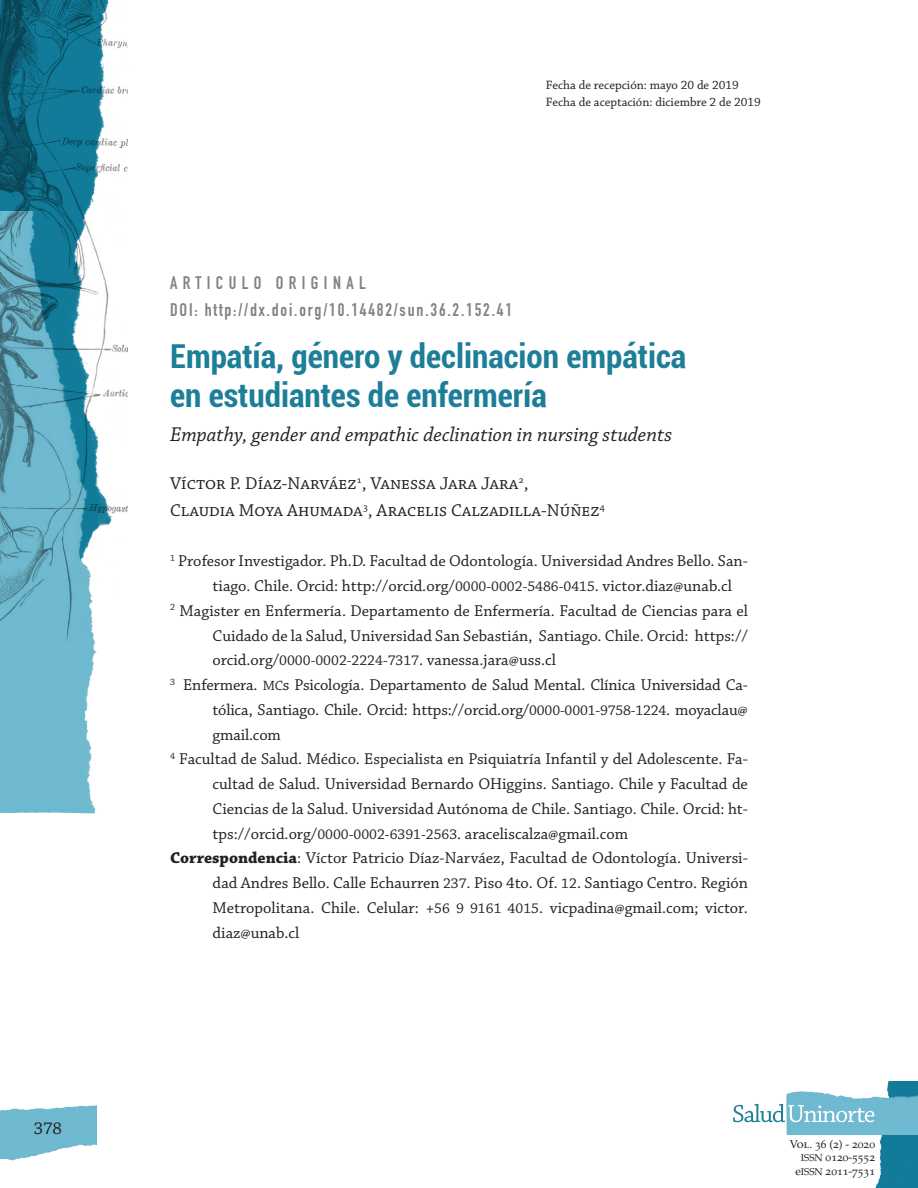
<style>
.page{position:relative;width:918px;height:1188px;background:#fff}
.page>*{position:absolute;margin:0;border:0;box-sizing:border-box;transform-origin:0 0}
.t1{font:700 condensed 33px/39px "Roboto";color:#1d7e98}
.t2{font:italic 21px "Chaparral Pro";color:#231f20}
.t3{font:18px/27px "Chaparral Pro";color:#231f20}
.t4{font:18px/27px "DIN Engschrift Std";letter-spacing:.1em;color:#808285}
.t5{font:16.5px "Chaparral Pro";color:#231f20}
.t6{font:12.75px/17.1px "Chaparral Pro";color:#231f20}
.t7{font:11.4px/13.5px "Palatino LT Std";color:#231f20;text-align:right}
.s1{font-size:15px}
.s2{font-size:14.1px}
.s3{font-weight:700}
.s4{font-size:9.9px}
</style>
<div class="page">
<img style="left:0;top:673px;width:96px;height:141px">
<img style="left:0;top:0;width:127px;height:673px">
<img style="left:0;top:1105px;width:97px;height:56px">
<img style="left:850px;top:1082px;width:68px;height:106px">
<img style="left:787px;top:1090px;width:131px;height:44px">
<svg style="left:733px;top:1104px;width:141px;height:18px"></svg>
<p class="t3" style="left:34px;top:1115px;width:30px">378</p>
<p class="t6" style="left:546px;top:77px;width:216px">Fecha de recepción: mayo 20 de 2019<br>Fecha de aceptación: diciembre 2 de 2019</p>
<p class="t4" style="left:170px;top:270px;width:344px">ARTICULO ORIGINAL<br>DOI: http://dx.doi.org/10.14482/sun.36.2.152.41</p>
<h1 class="t1" style="left:170px;top:335px;width:518px">Empatía, género y declinacion empática en estudiantes de enfermería</h1>
<p class="t2" style="left:170px;top:423px;width:504px">Empathy, gender and empathic declination in nursing students</p>
<p class="t3" style="left:170px;top:471px;width:436px">Víctor P. Díaz-Narváez<sup>1</sup>, Vanessa Jara Jara<sup>2</sup>,<br>Claudia Moya Ahumada<sup>3</sup>, Aracelis Calzadilla-Núñez<sup>4</sup></p>
<p class="t5" style="left:170px;top:552px;width:579px"><sup>1</sup> Profesor Investigador. Ph.D. Facultad de Odontología. Universidad Andres Bello. San-</p>
<p class="t5" style="left:213px;top:577px;width:521px">tiago. Chile. Orcid: http://orcid.org/<span class="s1">0000-0002-5486-0415</span>. victor.diaz@unab.cl</p>
<p class="t5" style="left:170px;top:602px;width:579px"><sup>2</sup> Magister en Enfermería. Departamento de Enfermería. Facultad de Ciencias para el</p>
<p class="t5" style="left:213px;top:626px;width:537px">Cuidado de la Salud, Universidad San Sebastián, Santiago. Chile. Orcid: https://</p>
<p class="t5" style="left:213px;top:651px;width:345px">orcid.org/<span class="s1">0000-0002-2224-7317</span>. vanessa.jara@uss.cl</p>
<p class="t5" style="left:170px;top:676px;width:579px"><sup>3</sup> Enfermera. <span class="s2">MC</span>s Psicología. Departamento de Salud Mental. Clínica Universidad Ca-</p>
<p class="t5" style="left:213px;top:701px;width:537px">tólica, Santiago. Chile. Orcid: https://orcid.org/<span class="s1">0000-0001-9758-1224</span>. moyaclau@</p>
<p class="t5" style="left:213px;top:725px;width:70px">gmail.com</p>
<p class="t5" style="left:170px;top:750px;width:579px"><sup>4</sup> Facultad de Salud. Médico. Especialista en Psiquiatría Infantil y del Adolescente. Fa-</p>
<p class="t5" style="left:213px;top:775px;width:537px">cultad de Salud. Universidad Bernardo OHiggins. Santiago. Chile y Facultad de</p>
<p class="t5" style="left:213px;top:800px;width:537px">Ciencias de la Salud. Universidad Autónoma de Chile. Santiago. Chile. Orcid: ht-</p>
<p class="t5" style="left:213px;top:824px;width:417px">tps://orcid.org/<span class="s1">0000-0002-6391-2563</span>. araceliscalza@gmail.com</p>
<p class="t5" style="left:170px;top:849px;width:579px"><span class="s3">Correspondencia</span>: Víctor Patricio Díaz-Narváez, Facultad de Odontología. Universi-</p>
<p class="t5" style="left:213px;top:874px;width:537px">dad Andres Bello. Calle Echaurren <span class="s1">237</span>. Piso 4to. Of. <span class="s1">12</span>. Santiago Centro. Región</p>
<p class="t5" style="left:213px;top:899px;width:537px">Metropolitana. Chile. Celular: +<span class="s1">56 9 9161 4015</span>. vicpadina@gmail.com; victor.</p>
<p class="t5" style="left:213px;top:923px;width:88px">diaz@unab.cl</p>
<p class="t7" style="left:790px;top:1137px;width:87px">Vol. 36 (2) - 2020<br><span class="s4">ISSN</span> 0120-5552 e<span class="s4">ISSN</span> 2011-7531</p>
</div>
